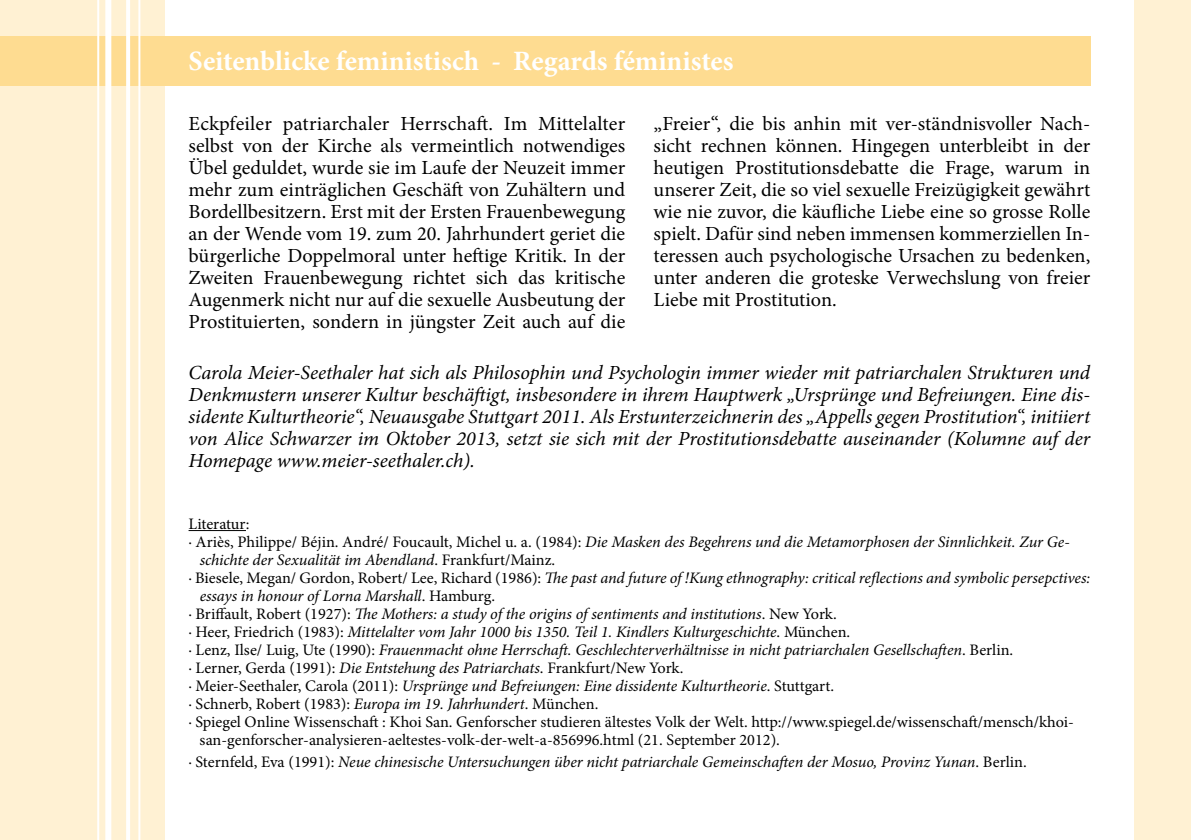
<style>
.page{position:relative;width:1191px;height:840px;background:#fff}
.page>*{position:absolute;margin:0;border:0;box-sizing:border-box;transform-origin:0 0}
.t1{font:700 28px "Minion Pro";color:#fff}
.t2{font:20px/22px "Minion Pro";color:#000;text-align:justify}
.t3{font:italic 20px/22px "Minion Pro";letter-spacing:-.005em;color:#000;text-align:justify}
.t4{font:italic 16px "Minion Pro";letter-spacing:-.01em;color:#000}
.t5{font:16px "Minion Pro";color:#000}
.s1{font-style:normal}
.s2{font-style:italic}
</style>
<div class="page">
<div style="left:1134px;top:0;width:57px;height:839px;background:#fff1d3"></div>
<div style="left:0;top:0;width:164px;height:839px;background:#fff1d3"></div>
<div style="left:0;top:37px;width:1090px;height:49px;background:#fedc91"></div>
<hr style="left:138px;top:0;width:2px;height:839px;background:#fff">
<hr style="left:97px;top:0;width:2px;height:839px;background:#fff">
<hr style="left:126px;top:0;width:4px;height:839px;background:#fff">
<div style="left:105px;top:0;width:6px;height:839px;background:#fff"></div>
<hr style="left:189px;top:530px;width:57px;height:1px;background:#000">
<h1 class="t1" style="left:189px;top:41px;width:546px">Seitenblicke feministisch - Regards féministes</h1>
<p class="t2" style="left:189px;top:113px;width:438px">Eckpfeiler patriarchaler Herrschaft. Im Mittelalter selbst von der Kirche als vermeintlich notwendiges Übel geduldet, wurde sie im Laufe der Neuzeit immer mehr zum einträglichen Geschäft von Zuhältern und Bordellbesitzern. Erst mit der Ersten Frauenbewegung an der Wende vom 19. zum 20. Jahrhundert geriet die bürgerliche Doppelmoral unter heftige Kritik. In der Zweiten Frauenbewegung richtet sich das kritische Augenmerk nicht nur auf die sexuelle Ausbeutung der Prostituierten, sondern in jüngster Zeit auch auf die</p>
<p class="t2" style="left:653px;top:113px;width:438px">„Freier“, die bis anhin mit ver-ständnisvoller Nach&shy;sicht rechnen können. Hingegen unterbleibt in der heutigen Prostitutionsdebatte die Frage, warum in unserer Zeit, die so viel sexuelle Freizügigkeit gewährt wie nie zuvor, die käufliche Liebe eine so grosse Rolle spielt. Dafür sind neben immensen kommerziellen In&shy;teressen auch psychologische Ursachen zu bedenken, unter anderen die groteske Verwechslung von freier Liebe mit Prostitution.</p>
<p class="t3" style="left:189px;top:361px;width:903px">Carola Meier-Seethaler hat sich als Philosophin und Psychologin immer wieder mit patriarchalen Strukturen und Denkmustern unserer Kultur beschäftigt, insbesondere in ihrem Hauptwerk „Ursprünge und Befreiungen. Eine dis&shy;sidente Kulturtheorie“, Neuausgabe Stuttgart 2011. Als Erstunterzeichnerin des „Appells gegen Prostitution“, initiiert von Alice Schwarzer im Oktober 2013, setzt sie sich mit der Prostitutionsdebatte auseinander (Kolumne auf der Homepage www.meier-seethaler.ch).</p>
<p class="t5" style="left:189px;top:513px;width:63px">Literatur:</p>
<p class="t4" style="left:189px;top:530px;width:882px"><span class="s1">∙ Ariès, Philippe/ Béjin. André/ Foucault, Michel u. a. (1984):</span> Die Masken des Begehrens und die Metamorphosen der Sinnlichkeit. Zur Ge-</p>
<p class="t4" style="left:200px;top:548px;width:357px">schichte der Sexualität im Abendland<span class="s1">. Frankfurt/Mainz.</span></p>
<p class="t4" style="left:189px;top:566px;width:903px"><span class="s1">∙ Biesele, Megan/ Gordon, Robert/ Lee, Richard (1986):</span> The past and future of !Kung ethnography: critical reflections and symbolic persepctives:</p>
<p class="t4" style="left:200px;top:584px;width:297px">essays in honour of Lorna Marshall<span class="s1">. Hamburg.</span></p>
<p class="t4" style="left:189px;top:602px;width:649px"><span class="s1">∙ Briffault, Robert (1927):</span> The Mothers: a study of the origins of sentiments and institutions<span class="s1">. New York.</span></p>
<p class="t4" style="left:189px;top:620px;width:663px"><span class="s1">∙ Heer, Friedrich (1983):</span> Mittelalter vom Jahr 1000 bis 1350. Teil 1. Kindlers Kulturgeschichte<span class="s1">. München.</span></p>
<p class="t4" style="left:189px;top:638px;width:826px"><span class="s1">∙ Lenz, Ilse/ Luig, Ute (1990):</span> Frauenmacht ohne Herrschaft. Geschlechterverhältnisse in nicht patriarchalen Gesellschaften<span class="s1">. Berlin.</span></p>
<p class="t5" style="left:189px;top:657px;width:496px">∙ Lerner, Gerda (1991): <span class="s2">Die Entstehung des Patriarchats</span>. Frankfurt/New York.</p>
<p class="t4" style="left:189px;top:674px;width:647px"><span class="s1">∙ Meier-Seethaler, Carola (2011):</span> Ursprünge und Befreiungen: Eine dissidente Kulturtheorie<span class="s1">. Stuttgart.</span></p>
<p class="t5" style="left:189px;top:693px;width:411px">∙ Schnerb, Robert (1983): <span class="s2">Europa im 19. Jahrhundert</span>. München.</p>
<p class="t5" style="left:189px;top:711px;width:887px">∙ Spiegel Online Wissenschaft : Khoi San. Genforscher studieren ältestes Volk der Welt. http://www.spiegel.de/wissenschaft/mensch/khoi-</p>
<p class="t5" style="left:200px;top:729px;width:582px">san-genforscher-analysieren-aeltestes-volk-der-welt-a-856996.html (21. September 2012).</p>
<p class="t4" style="left:189px;top:750px;width:839px"><span class="s1">∙ Sternfeld, Eva (1991):</span> Neue chinesische Untersuchungen über nicht patriarchale Gemeinschaften der Mosuo, Provinz Yunan<span class="s1">. Berlin.</span></p>
</div>
